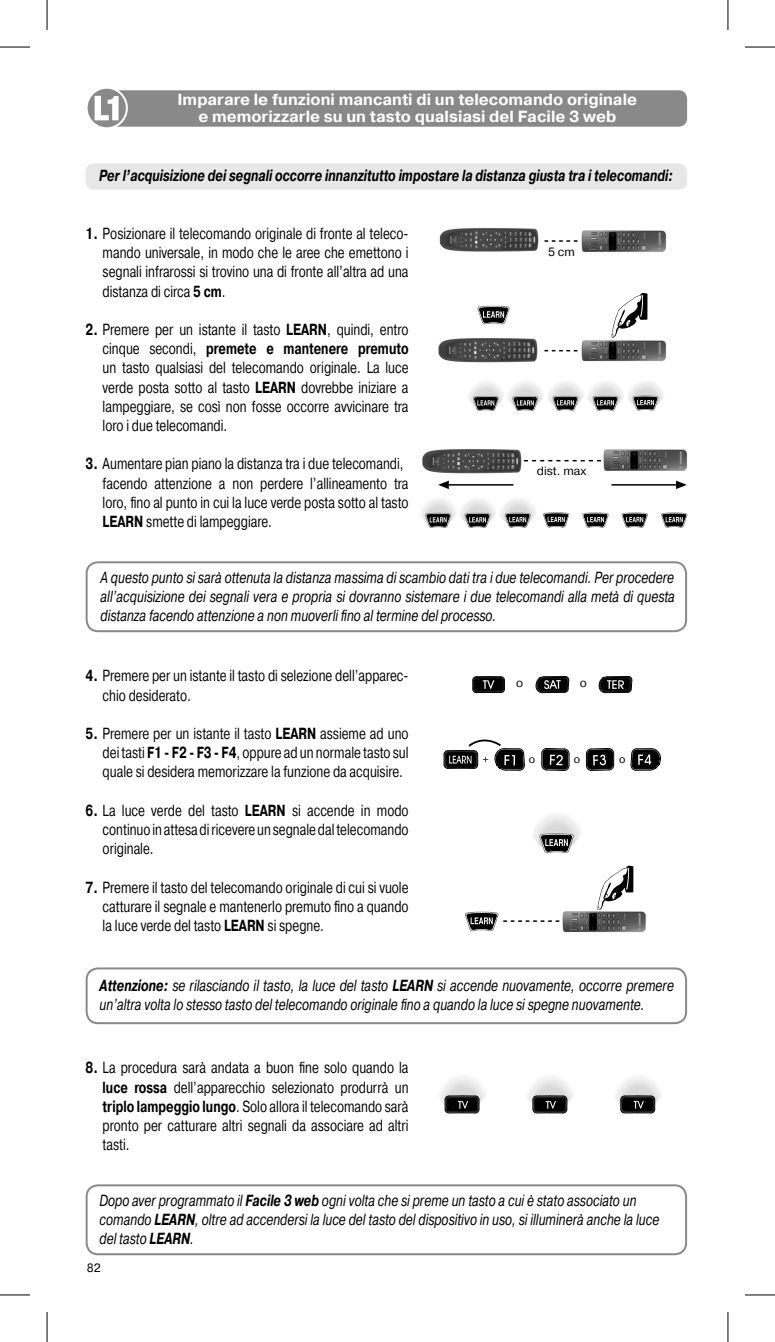
<style>
.page{position:relative;width:775px;height:1342px;background:#fff}
.page>*{position:absolute;margin:0;border:0;box-sizing:border-box;transform-origin:0 0}
.t1{font:16px/19.2px "Pragmatica TT";color:#000;text-align:justify;scale:.75 1}
.t2{font:italic 16px/19.2px "Pragmatica TT";color:#000;scale:.75 1}
.t3{font:700 16px/17px "Pragmatica TT";color:#fff;text-align:center}
.t4{font:italic 700 16px "Pragmatica TT";color:#000;scale:.75 1}
.t5{font:12px "Pragmatica TT";color:#000}
.t6{font:10.8px "Pragmatica TT";color:#000}
.s1{font-weight:700}
</style>
<div class="page">
<img style="left:439px;top:228px;width:100px;height:24px">
<img style="left:438px;top:338px;width:100px;height:25px">
<img style="left:422px;top:449px;width:99px;height:25px">
<svg style="left:533px;top:814px;width:48px;height:39px"></svg>
<svg style="left:661px;top:512px;width:27px;height:15px"></svg>
<svg style="left:477px;top:306px;width:33px;height:18px"></svg>
<div style="left:86px;top:163px;width:601px;height:27px;background:#e7e7e7;border-radius:9px"></div>
<div style="left:86px;top:561px;width:601px;height:71px;border:2px solid #898989;border-radius:11px"></div>
<svg style="left:544px;top:240px;width:33px;height:2px"></svg>
<img style="left:581px;top:230px;width:85px;height:22px">
<svg style="left:544px;top:350px;width:33px;height:1px"></svg>
<svg style="left:611px;top:293px;width:36px;height:45px"></svg>
<img style="left:581px;top:340px;width:85px;height:22px">
<svg style="left:523px;top:460px;width:77px;height:1px"></svg>
<svg style="left:420px;top:480px;width:231px;height:48px"></svg>
<hr style="left:611px;top:484px;width:65px;height:1px;background:#000">
<svg style="left:676px;top:480px;width:10px;height:9px"></svg>
<img style="left:603px;top:449px;width:85px;height:22px">
<div style="left:106px;top:90px;width:581px;height:37px;background:#898989;border-radius:9px"></div>
<svg style="left:87px;top:88px;width:40px;height:40px"></svg>
<div style="left:86px;top:87px;width:42px;height:42px;border:2px solid #fff;border-radius:50%"></div>
<svg style="left:95px;top:96px;width:23px;height:24px"></svg>
<div style="left:86px;top:967px;width:601px;height:57px;border:2px solid #898989;border-radius:11px"></div>
<svg style="left:439px;top:1077px;width:47px;height:36px"></svg>
<svg style="left:527px;top:1077px;width:47px;height:36px"></svg>
<svg style="left:615px;top:1077px;width:46px;height:36px"></svg>
<div style="left:86px;top:1184px;width:601px;height:71px;border:2px solid #898989;border-radius:11px"></div>
<svg style="left:541px;top:748px;width:28px;height:23px"></svg>
<svg style="left:585px;top:748px;width:29px;height:23px"></svg>
<svg style="left:630px;top:748px;width:31px;height:23px"></svg>
<svg style="left:443px;top:739px;width:82px;height:32px"></svg>
<svg style="left:464px;top:911px;width:95px;height:20px"></svg>
<svg style="left:597px;top:865px;width:36px;height:45px"></svg>
<img style="left:562px;top:911px;width:84px;height:22px">
<svg style="left:472px;top:676px;width:33px;height:17px"></svg>
<svg style="left:598px;top:676px;width:34px;height:17px"></svg>
<svg style="left:535px;top:676px;width:34px;height:17px"></svg>
<svg style="left:468px;top:381px;width:196px;height:30px"></svg>
<hr style="left:0;top:47px;width:30px;height:1px;background:#000">
<hr style="left:744px;top:47px;width:30px;height:1px;background:#000">
<hr style="left:0;top:1294px;width:30px;height:1px;background:#000">
<hr style="left:744px;top:1294px;width:30px;height:1px;background:#000">
<hr style="left:47px;top:0;width:1px;height:30px;background:#000">
<hr style="left:47px;top:1311px;width:1px;height:30px;background:#000">
<hr style="left:727px;top:0;width:1px;height:30px;background:#000">
<hr style="left:727px;top:1311px;width:1px;height:30px;background:#000">
<p class="t3" style="left:177px;top:92px;width:461px">Imparare le funzioni mancanti di un telecomando originale e memorizzarle su un tasto qualsiasi del Facile 3 web</p>
<p class="t4" style="left:99px;top:166px;width:766px">Per l’acquisizione dei segnali occorre innanzitutto impostare la distanza giusta tra i telecomandi:</p>
<p class="t1" style="left:103px;top:224px;width:409px;text-indent:-17px"><span class="s1">1.</span> Posizionare il telecomando originale di fronte al teleco&shy;mando universale, in modo che le aree che emettono i segnali infrarossi si trovino una di fronte all’altra ad una distanza di circa <span class="s1">5 cm</span>.</p>
<p class="t1" style="left:103px;top:320px;width:409px;text-indent:-17px"><span class="s1">2.</span> Premere per un istante il tasto <span class="s1">LEARN</span>, quindi, entro cinque secondi, <span class="s1">premete e mantenere premuto </span>un tasto qualsiasi del telecomando originale. La luce verde posta sotto al tasto <span class="s1">LEARN</span> dovrebbe iniziare a lampeggiare, se così non fosse occorre avvicinare tra loro i due telecomandi.</p>
<p class="t1" style="left:103px;top:455px;width:409px;text-align:left;text-indent:-17px"><span class="s1">3.</span> Aumentare pian piano la distanza tra i due telecomandi, facendo attenzione a non perdere l’allineamento tra loro, fino al punto in cui la luce verde posta sotto al tasto <span class="s1">LEARN</span> smette di lampeggiare.</p>
<p class="t5" style="left:548px;top:244px;width:28px">5 cm</p>
<p class="t5" style="left:537px;top:464px;width:51px">dist. max</p>
<p class="t2" style="left:100px;top:568px;width:767px;text-align:justify">A questo punto si sarà ottenuta la distanza massima di scambio dati tra i due telecomandi. Per procedere all’acquisizione dei segnali vera e propria si dovranno sistemare i due telecomandi alla metà di questa distanza facendo attenzione a non muoverli fino al termine del processo.</p>
<p class="t1" style="left:103px;top:666px;width:409px;text-indent:-17px"><span class="s1">4.</span> Premere per un istante il tasto di selezione dell’apparec&shy;chio desiderato.</p>
<p class="t1" style="left:103px;top:724px;width:409px;text-indent:-17px"><span class="s1">5.</span> Premere per un istante il tasto <span class="s1">LEARN</span> assieme ad uno dei tasti <span class="s1">F1 - F2 - F3 - F4</span>, oppure ad un normale tasto sul quale si desidera memorizzare la funzione da acquisire.</p>
<p class="t1" style="left:103px;top:801px;width:409px;text-indent:-17px"><span class="s1">6.</span> La luce verde del tasto <span class="s1">LEARN</span> si accende in modo continuo in attesa di ricevere un segnale dal telecomando originale.</p>
<p class="t1" style="left:103px;top:878px;width:409px;text-indent:-17px"><span class="s1">7.</span> Premere il tasto del telecomando originale di cui si vuole catturare il segnale e mantenerlo premuto fino a quando la luce verde del tasto <span class="s1">LEARN</span> si spegne.</p>
<p class="t5" style="left:516px;top:676px;width:9px">o</p>
<p class="t5" style="left:579px;top:676px;width:9px">o</p>
<p class="t6" style="left:528px;top:752px;width:8px">o</p>
<p class="t6" style="left:573px;top:752px;width:8px">o</p>
<p class="t6" style="left:619px;top:752px;width:8px">o</p>
<p class="t2" style="left:100px;top:976px;width:767px"><span class="s1">Attenzione:</span> se rilasciando il tasto, la luce del tasto <span class="s1">LEARN</span> si accende nuovamente, occorre premere un’altra volta lo stesso tasto del telecomando originale fino a quando la luce si spegne nuovamente.</p>
<p class="t1" style="left:103px;top:1058px;width:409px;text-indent:-17px"><span class="s1">8.</span> La procedura sarà andata a buon fine solo quando la <span class="s1">luce rossa</span> dell’apparecchio selezionato produrrà un <span class="s1">triplo lampeggio lungo</span>. Solo allora il telecomando sarà pronto per catturare altri segnali da associare ad altri tasti.</p>
<p class="t2" style="left:100px;top:1190px;width:747px">Dopo aver programmato il <span class="s1">Facile 3 web</span> ogni volta che si preme un tasto a cui è stato associato un comando <span class="s1">LEARN</span>, oltre ad accendersi la luce del tasto del dispositivo in uso, si illuminerà anche la luce del tasto <span class="s1">LEARN</span>.</p>
<p class="t5" style="left:87px;top:1260px;width:15px">82</p>
</div>
